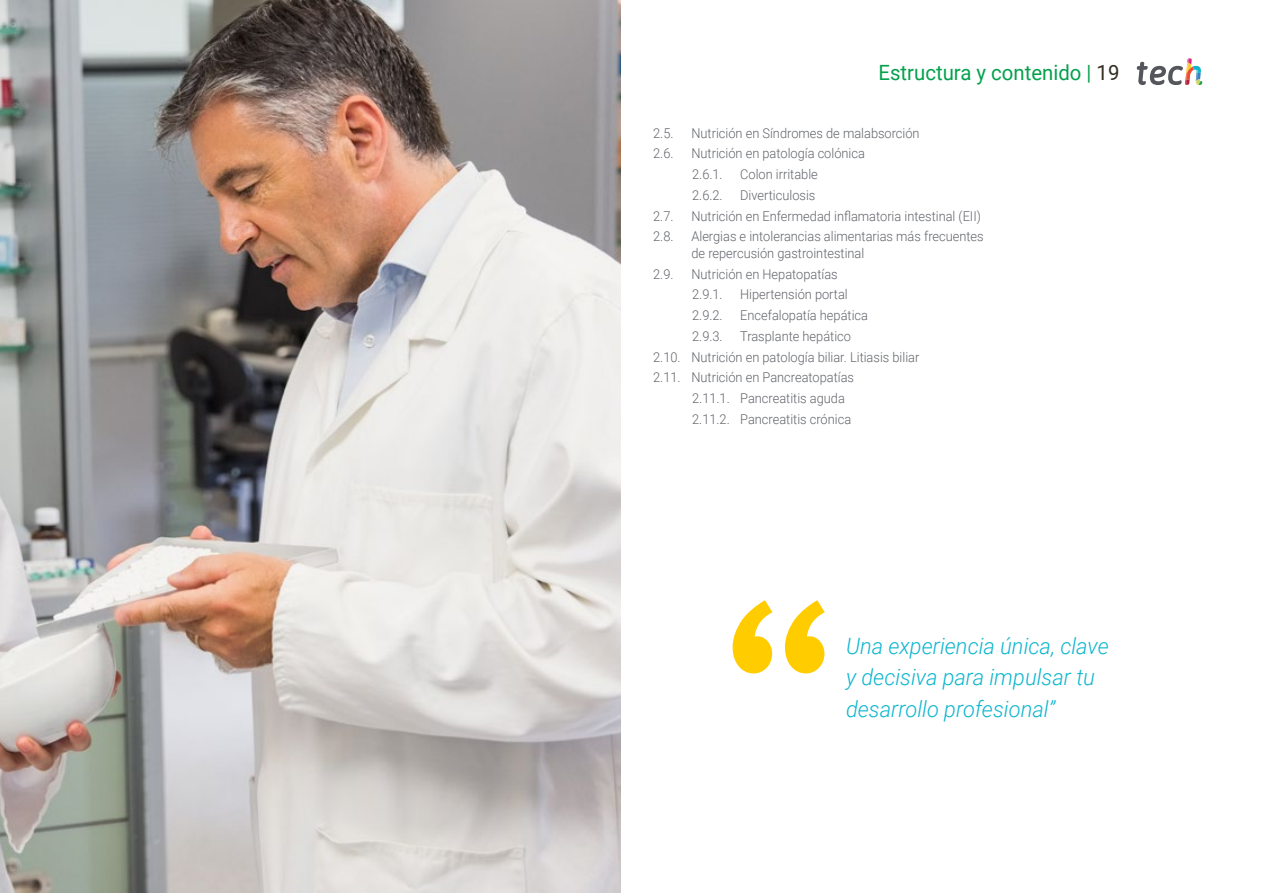
<style>
.page{position:relative;width:1263px;height:893px;background:#fff}
.page>*{position:absolute;margin:0;border:0;box-sizing:border-box;transform-origin:0 0}
.t1{font:italic 300 22.5px/31.5px "Roboto";color:#0fb6cf}
.t2{font:21px "Roboto";color:#04a14d}
.t3{font:300 13.5px/20.7px "Roboto";color:#61646a;scale:.95 1}
.s1{color:#312e20}
</style>
<div class="page">
<img style="left:0;top:0;width:621px;height:893px">
<svg style="left:733px;top:600px;width:92px;height:73px"></svg>
<svg style="left:1137px;top:58px;width:65px;height:28px"></svg>
<h2 class="t2" style="left:878px;top:57px;width:242px">Estructura y contenido | <span class="s1">19</span></h2>
<p class="t3" style="left:653px;top:122px;width:23px">2.5.</p>
<p class="t3" style="left:691px;top:122px;width:242px">Nutrición en Síndromes de malabsorción</p>
<p class="t3" style="left:653px;top:143px;width:23px">2.6.</p>
<p class="t3" style="left:691px;top:143px;width:184px">Nutrición en patología colónica<br>2.6.1.</p>
<p class="t3" style="left:740px;top:164px;width:83px">Colon irritable</p>
<p class="t3" style="left:692px;top:184px;width:34px">2.6.2.</p>
<p class="t3" style="left:740px;top:184px;width:81px">Diverticulosis</p>
<p class="t3" style="left:653px;top:205px;width:23px">2.7.</p>
<p class="t3" style="left:691px;top:205px;width:306px">Nutrición en Enfermedad inflamatoria intestinal (EII)</p>
<p class="t3" style="left:653px;top:226px;width:23px">2.8.</p>
<p class="t3" style="left:691px;top:228px;width:309px;line-height:16.5px">Alergias e intolerancias alimentarias más frecuentes de repercusión gastrointestinal</p>
<p class="t3" style="left:653px;top:263px;width:23px">2.9.</p>
<p class="t3" style="left:691px;top:263px;width:155px">Nutrición en Hepatopatías<br>2.9.1.</p>
<p class="t3" style="left:740px;top:284px;width:115px">Hipertensión portal</p>
<p class="t3" style="left:692px;top:305px;width:34px">2.9.2.</p>
<p class="t3" style="left:740px;top:305px;width:136px">Encefalopatía hepática</p>
<p class="t3" style="left:692px;top:325px;width:34px">2.9.3.</p>
<p class="t3" style="left:740px;top:325px;width:118px">Trasplante hepático</p>
<p class="t3" style="left:653px;top:346px;width:282px">2.10. Nutrición en patología biliar. Litiasis biliar</p>
<p class="t3" style="left:653px;top:367px;width:213px">2.11. Nutrición en Pancreatopatías</p>
<p class="t3" style="left:692px;top:388px;width:162px">2.11.1. Pancreatitis aguda</p>
<p class="t3" style="left:692px;top:408px;width:169px">2.11.2. Pancreatitis crónica</p>
<h1 class="t1" style="left:846px;top:629px;width:264px">Una experiencia única, clave y decisiva para impulsar tu desarrollo profesional”</h1>
</div>
